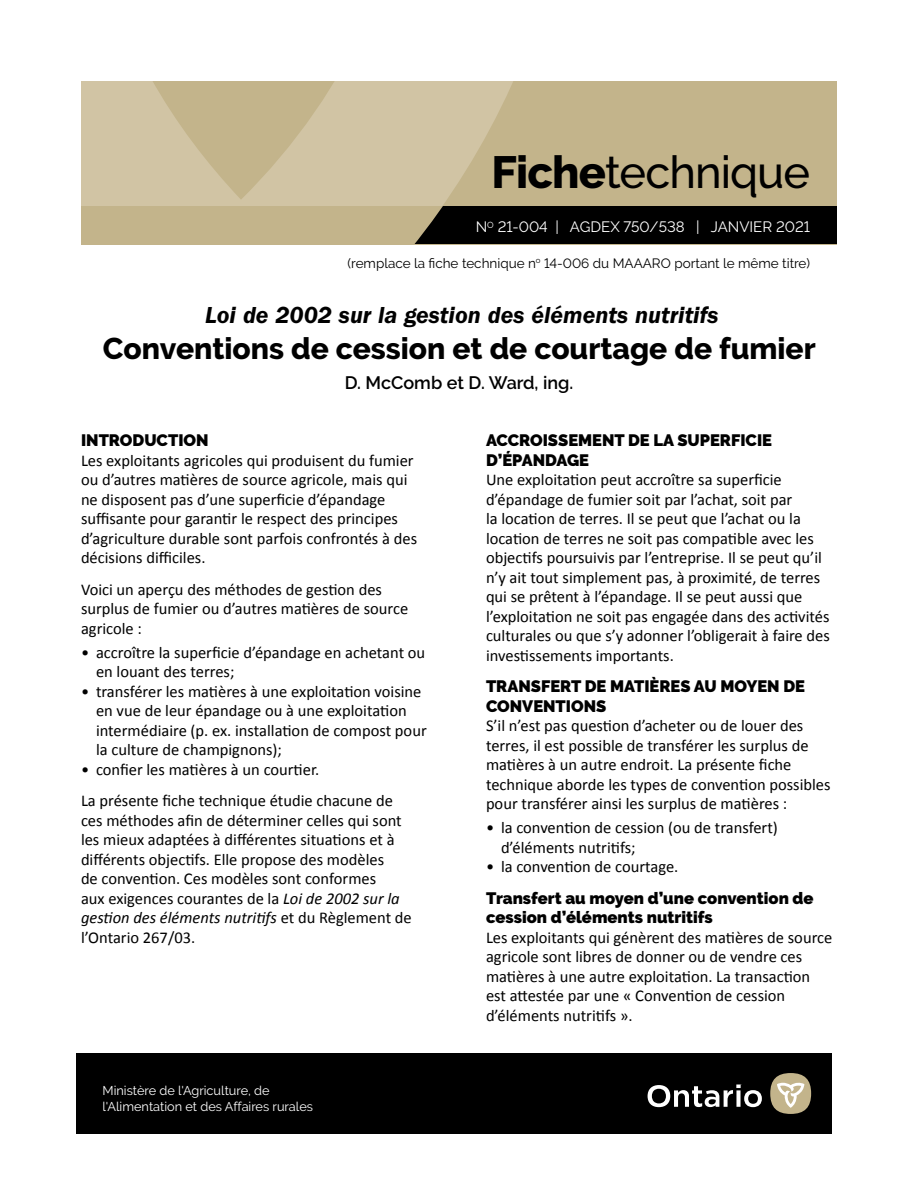
<style>
.page{position:relative;width:918px;height:1188px;background:#fff}
.page>*{position:absolute;margin:0;border:0;box-sizing:border-box;transform-origin:0 0}
.page_one_Title_-_FRE{font:500 45px "Raleway";letter-spacing:-.02em;color:#000}
.t1{font:800 30px "Raleway";color:#000}
.Title_-_series{font:italic 600 24px "ITC Franklin Gothic Std";color:#000}
.Author{font:600 18px "Raleway";color:#000}
.BT{font:16.5px/19.5px "Calibri";color:#000}
.BT_before_list{font:16.5px/19.5px "Calibri";color:#000}
.Heading_1{font:900 16.5px/19.5px "Raleway";color:#000}
.Heading_2{font:900 16.5px/19.5px "Raleway";color:#000}
.page_one_Title_-_FRE-2{font:15px "Raleway";color:#fff}
.Replaces_Text{font:13.5px "Raleway";color:#000}
.Title_-_ministry{font:12.75px/16.5px "Raleway";color:#fff}
.s1{font-weight:800}
.s2{font-style:italic}
</style>
<div class="page">
<div style="left:76px;top:1053px;width:756px;height:81px;background:#000"></div>
<div style="left:770px;top:1073px;width:41px;height:41px;background:#c3b48b;border-radius:50%"></div>
<svg style="left:777px;top:1082px;width:27px;height:26px"></svg>
<svg style="left:648px;top:1085px;width:114px;height:22px"></svg>
<div style="left:81px;top:81px;width:756px;height:163px;background:#c3b48b"></div>
<svg style="left:81px;top:81px;width:514px;height:126px;fill:#d1c4a4"></svg>
<div style="left:405px;top:207px;width:432px;height:37px;background:#000"></div>
<svg style="left:405px;top:207px;width:37px;height:37px"></svg>
<h1 class="page_one_Title_-_FRE" style="left:491px;top:146px;width:320px"><span class="s1">Fiche</span>technique</h1>
<h1 class="page_one_Title_-_FRE-2" style="left:476px;top:219px;width:336px">N<sup>O</sup> 21-004 | AGDEX 750/538 | JANVIER 2021</h1>
<p class="Replaces_Text" style="left:348px;top:255px;width:464px">(remplace la fiche technique n<sup>o</sup> 14-006 du MAAARO portant le même titre)</p>
<h1 class="Title_-_series" style="left:205px;top:301px;width:515px">Loi de 2002 sur la gestion des éléments nutritifs</h1>
<h1 class="t1" style="left:103px;top:331px;width:714px">Conventions de cession et de courtage de fumier</h1>
<p class="Author" style="left:345px;top:372px;width:230px">D. McComb et D. Ward, ing.</p>
<h2 class="Heading_1" style="left:81px;top:431px;width:129px">INTRODUCTION</h2>
<p class="BT" style="left:81px;top:450px;width:338px">Les exploitants agricoles qui produisent du fumier ou d’autres matières de source agricole, mais qui ne disposent pas d’une superficie d’épandage suffisante pour garantir le respect des principes d’agriculture durable sont parfois confrontés à des décisions difficiles.</p>
<p class="BT_before_list" style="left:81px;top:579px;width:329px">Voici un aperçu des méthodes de gestion des surplus de fumier ou d’autres matières de source agricole :</p>
<p class="BT" style="left:96px;top:642px;width:331px;text-indent:-15px">• accroître la superficie d’épandage en achetant ou en louant des terres;</p>
<p class="BT" style="left:96px;top:681px;width:332px;text-indent:-15px">• transférer les matières à une exploitation voisine en vue de leur épandage ou à une exploitation intermédiaire (p. ex. installation de compost pour la culture de champignons);</p>
<p class="BT" style="left:81px;top:759px;width:240px">• confier les matières à un courtier.</p>
<p class="BT" style="left:81px;top:791px;width:332px">La présente fiche technique étudie chacune de ces méthodes afin de déterminer celles qui sont les mieux adaptées à différentes situations et à différents objectifs. Elle propose des modèles<br>de convention. Ces modèles sont conformes<br>aux exigences courantes de la <span class="s2">Loi de 2002 sur la gestion des éléments nutritifs</span> et du Règlement de l’Ontario 267/03.</p>
<p class="Title_-_ministry" style="left:103px;top:1082px;width:212px">Ministère de l'Agriculture, de l'Alimentation et des Affaires rurales</p>
<h2 class="Heading_1" style="left:486px;top:431px;width:288px">ACCROISSEMENT DE LA SUPERFICIE<br>D’ÉPANDAGE</h2>
<p class="BT" style="left:486px;top:470px;width:345px">Une exploitation peut accroître sa superficie d’épandage de fumier soit par l’achat, soit par<br>la location de terres. Il se peut que l’achat ou la location de terres ne soit pas compatible avec les objectifs poursuivis par l’entreprise. Il se peut qu’il n’y ait tout simplement pas, à proximité, de terres qui se prêtent à l’épandage. Il se peut aussi que l’exploitation ne soit pas engagée dans des activités culturales ou que s’y adonner l’obligerait à faire des investissements importants.</p>
<h2 class="Heading_1" style="left:486px;top:677px;width:321px">TRANSFERT DE MATIÈRES AU MOYEN DE<br>CONVENTIONS</h2>
<p class="BT_before_list" style="left:486px;top:716px;width:346px">S’il n’est pas question d’acheter ou de louer des terres, il est possible de transférer les surplus de matières à un autre endroit. La présente fiche technique aborde les types de convention possibles pour transférer ainsi les surplus de matières :</p>
<p class="BT" style="left:501px;top:818px;width:278px;text-indent:-15px">• la convention de cession (ou de transfert) d’éléments nutritifs;</p>
<p class="BT" style="left:486px;top:857px;width:194px">• la convention de courtage.</p>
<h3 class="Heading_2" style="left:486px;top:888px;width:329px">Transfert au moyen d’une convention de cession d’éléments nutritifs</h3>
<p class="BT" style="left:486px;top:927px;width:348px">Les exploitants qui génèrent des matières de source agricole sont libres de donner ou de vendre ces matières à une autre exploitation. La transaction est attestée par une « Convention de cession d’éléments nutritifs ».</p>
</div>
